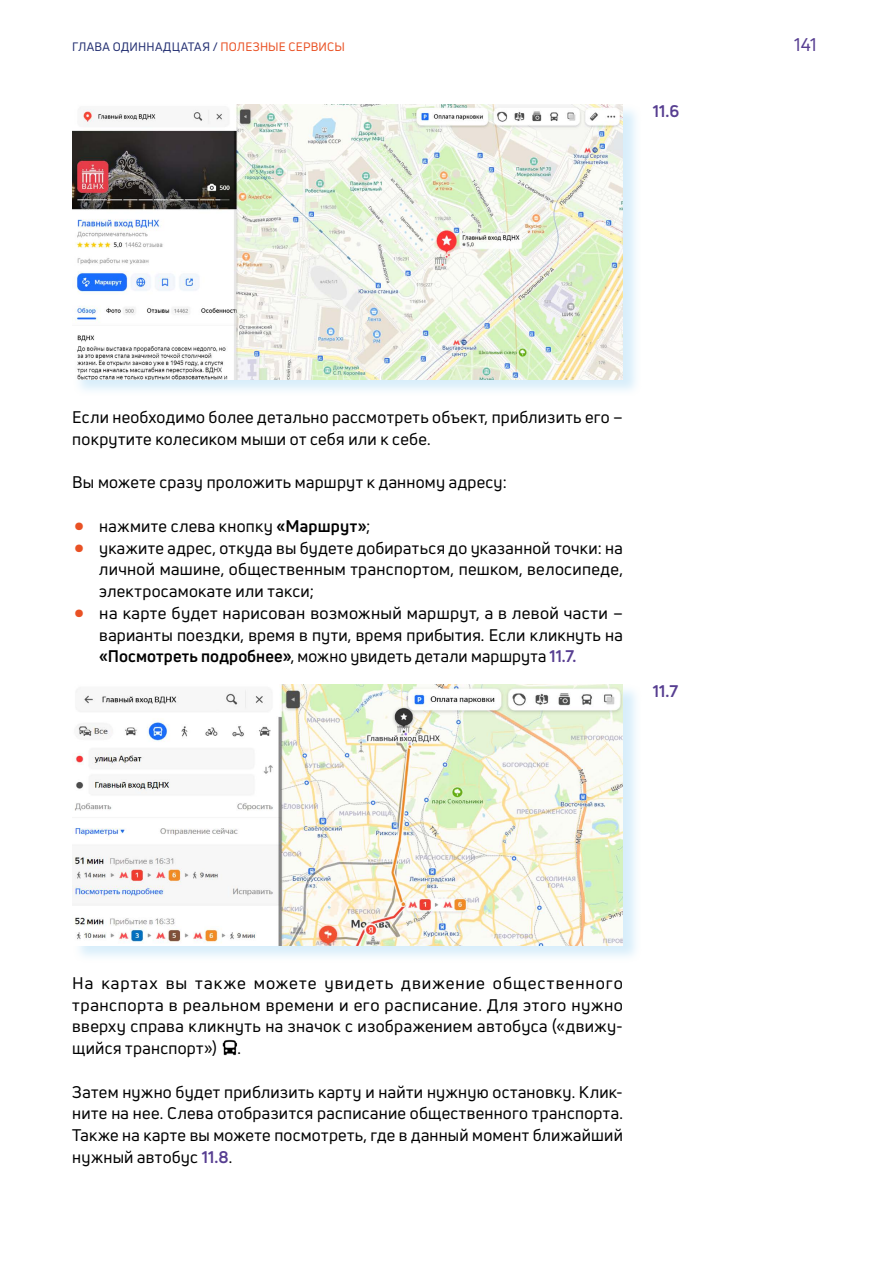
<style>
.page{position:relative;width:893px;height:1263px;background:#fff}
.page>*{position:absolute;margin:0;border:0;box-sizing:border-box;transform-origin:0 0}
.t1{font:18px "Uni Neue";color:#573e91}
.t2{font:16.5px/21.8px "Uni Neue";letter-spacing:.015em;color:#000;text-align:justify}
.t3{font:700 16.5px "Uni Neue";color:#573e91}
.t4{font:12px "Uni Neue";letter-spacing:.02em;color:#243072}
.s1{color:#e95124}
.s2{font-size:39px;color:#e95124}
.s3{font-weight:700}
.s4{font-weight:700;color:#573e91}
</style>
<div class="page">
<img style="left:222px;top:1039px;width:16px;height:17px">
<div style="left:73px;top:103px;width:569px;height:294px;background:#91cff3;opacity:.35"></div>
<img style="left:72px;top:104px;width:551px;height:276px">
<div style="left:73px;top:683px;width:569px;height:280px;background:#91cff3;opacity:.35"></div>
<img style="left:72px;top:684px;width:551px;height:261px">
<p class="t4" style="left:72px;top:39px;width:274px">ГЛАВА ОДИННАДЦАТАЯ / <span class="s1">ПОЛЕЗНЫЕ СЕРВИСЫ</span></p>
<p class="t1" style="left:794px;top:33px;width:24px">141</p>
<p class="t3" style="left:653px;top:100px;width:28px">11.6</p>
<p class="t2" style="left:72px;top:406px;width:552px">Если необходимо более детально рассмотреть объект, приблизить его – покрутите колесиком мыши от себя или к себе.</p>
<p class="t2" style="left:72px;top:471px;width:436px">Вы можете сразу проложить маршрут к данному адресу:</p>
<p class="t2" style="left:72px;top:515px;width:300px"><span class="s2">•</span> нажмите слева кнопку <span class="s3">«Маршрут»</span>;</p>
<p class="t2" style="left:99px;top:537px;width:525px;text-indent:-27px"><span class="s2">•</span> укажите адрес, откуда вы будете добираться до указанной точки: на личной машине, общественным транспортом, пешком, велосипеде, электросамокате или такси;</p>
<p class="t2" style="left:99px;top:602px;width:525px;text-indent:-27px"><span class="s2">•</span> на карте будет нарисован возможный маршрут, а в левой части – варианты поездки, время в пути, время прибытия. Если кликнуть на <span class="s3">«Посмотреть подробнее»</span>, можно увидеть детали маршрута <span class="s4">11.7.</span></p>
<p class="t3" style="left:653px;top:680px;width:27px">11.7</p>
<p class="t2" style="left:72px;top:972px;width:552px">На картах вы также можете увидеть движение общественного транспорта в реальном времени и его расписание. Для этого нужно вверху справа кликнуть на значок с изображением автобуса («движу&shy;щийся транспорт») .</p>
<p class="t2" style="left:72px;top:1080px;width:552px">Затем нужно будет приблизить карту и найти нужную остановку. Клик&shy;ните на нее. Слева отобразится расписание общественного транспорта.<br>Также на карте вы можете посмотреть, где в данный момент ближайший нужный автобус <span class="s4">11.8</span>.</p>
</div>
